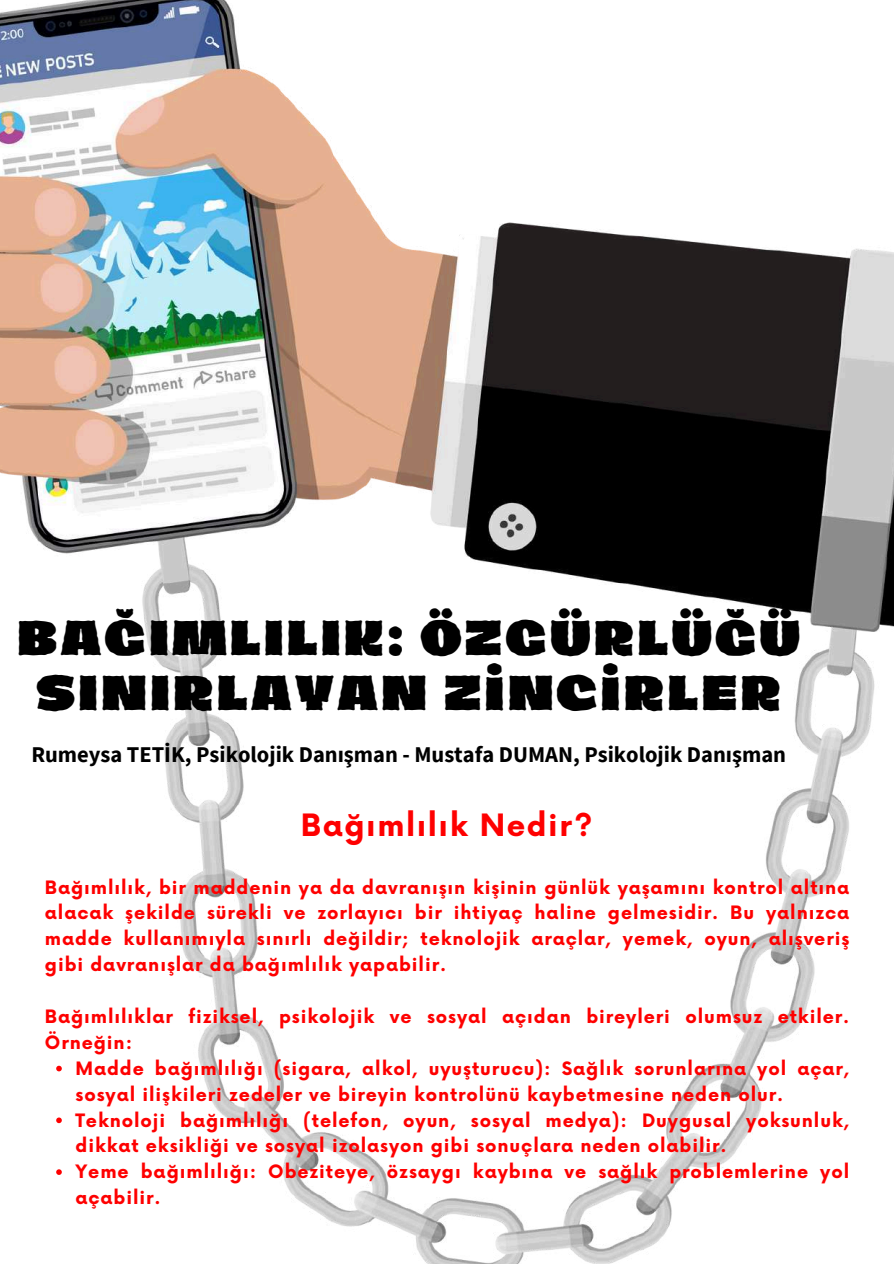
<style>
.page{position:relative;width:894px;height:1264px;background:#fff}
.page>*{position:absolute;margin:0;border:0;box-sizing:border-box;transform-origin:0 0}
.t1{font:900 45px/55.2px "Dingos Stamp";letter-spacing:.05em;color:#000;text-align:center}
.t2{font:700 30px "Now";letter-spacing:.05em;color:#fe0000}
.t3{font:700 22.5px "Source Sans Pro";color:#000}
.t4{font:700 18px/25.8px "Now";letter-spacing:.05em;color:#fe0000}
</style>
<div class="page">
<img style="left:0;top:0;width:893px;height:1263px">
<svg style="left:56px;top:1065px;width:6px;height:6px"></svg>
<svg style="left:56px;top:1117px;width:6px;height:6px"></svg>
<svg style="left:56px;top:1169px;width:6px;height:5px"></svg>
<h1 class="t1" style="left:17px;top:614px;width:785px">BAĞIMLILIK: ÖZGÜRLÜĞÜ<br>SINIRLAYAN ZİNCİRLER</h1>
<p class="t3" style="left:31px;top:739px;width:756px">Rumeysa TETİK, Psikolojik Danışman - Mustafa DUMAN, Psikolojik Danışman</p>
<h2 class="t2" style="left:301px;top:809px;width:293px">Bağımlılık Nedir?</h2>
<p class="t4" style="left:45px;top:875px;width:805px;text-align:justify">Bağımlılık, bir maddenin ya da davranışın kişinin günlük yaşamını kontrol altına alacak şekilde sürekli ve zorlayıcı bir ihtiyaç haline gelmesidir. Bu yalnızca madde kullanımıyla sınırlı değildir; teknolojik araçlar, yemek, oyun, alışveriş gibi davranışlar da bağımlılık yapabilir.</p>
<p class="t4" style="left:45px;top:1004px;width:805px">Bağımlılıklar fiziksel, psikolojik ve sosyal açıdan bireyleri olumsuz etkiler.<br>Örneğin:</p>
<p class="t4" style="left:75px;top:1056px;width:775px">Madde bağımlılığı (sigara, alkol, uyuşturucu): Sağlık sorunlarına yol açar, sosyal ilişkileri zedeler ve bireyin kontrolünü kaybetmesine neden olur.<br>Teknoloji bağımlılığı (telefon, oyun, sosyal medya): Duygusal yoksunluk, dikkat eksikliği ve sosyal izolasyon gibi sonuçlara neden olabilir.<br>Yeme bağımlılığı: Obeziteye, özsaygı kaybına ve sağlık problemlerine yol açabilir.</p>
</div>
